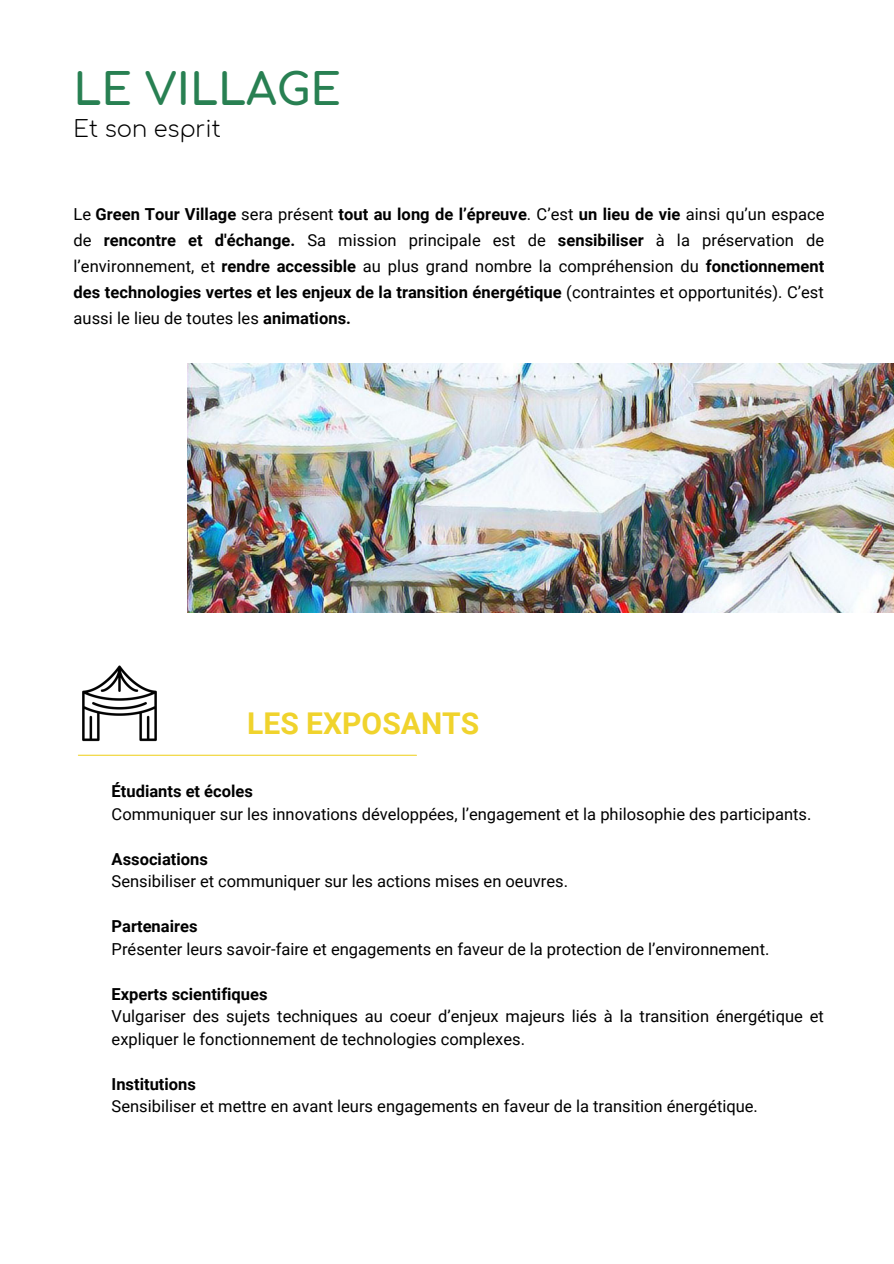
<style>
.page{position:relative;width:894px;height:1264px;background:#fff}
.page>*{position:absolute;margin:0;border:0;box-sizing:border-box;transform-origin:0 0}
.t1{font:700 43.5px "Comfortaa";color:#288052}
.t2{font:700 30px "Roboto";color:#f0d32d}
.t3{font:300 22.5px "Comfortaa";color:#000}
.t4{font:16.5px/26px "Roboto";color:#000;text-align:justify}
.t5{font:700 16.5px "Roboto";color:#000}
.s1{font-weight:700}
</style>
<div class="page">
<hr style="left:78px;top:754px;width:338px;height:1px;background:#f0d32d">
<img style="left:187px;top:364px;width:706px;height:248px">
<img style="left:78px;top:665px;width:88px;height:91px">
<p class="t1" style="left:74px;top:66px;width:269px">LE VILLAGE</p>
<p class="t3" style="left:74px;top:118px;width:149px">Et son esprit</p>
<p class="t4" style="left:74px;top:202px;width:752px">Le <span class="s1">Green Tour Village</span> sera présent <span class="s1">tout au long de l’épreuve</span>. C’est <span class="s1">un lieu de vie</span> ainsi qu’un espace de <span class="s1">rencontre et d'échange.</span> Sa mission principale est de <span class="s1">sensibiliser</span> à la préservation de l’environnement, et <span class="s1">rendre accessible</span> au plus grand nombre la compréhension du <span class="s1">fonctionnement des technologies vertes et les enjeux de la transition énergétique</span> (contraintes et opportunités). C’est aussi le lieu de toutes les <span class="s1">animations.</span></p>
<p class="t2" style="left:247px;top:706px;width:233px">LES EXPOSANTS</p>
<p class="t5" style="left:111px;top:781px;width:143px">Étudiants et écoles</p>
<p class="t4" style="left:111px;top:801px;width:701px">Communiquer sur les innovations développées, l’engagement et la philosophie des participants.</p>
<p class="t5" style="left:111px;top:849px;width:98px">Associations</p>
<p class="t4" style="left:111px;top:868px;width:458px">Sensibiliser et communiquer sur les actions mises en oeuvres.</p>
<p class="t5" style="left:111px;top:916px;width:87px">Partenaires</p>
<p class="t4" style="left:111px;top:936px;width:659px">Présenter leurs savoir-faire et engagements en faveur de la protection de l’environnement.</p>
<p class="t5" style="left:111px;top:984px;width:157px">Experts scientifiques</p>
<p class="t4" style="left:111px;top:1005px;width:713px;line-height:22.5px">Vulgariser des sujets techniques au coeur d’enjeux majeurs liés à la transition énergétique et expliquer le fonctionnement de technologies complexes.</p>
<p class="t5" style="left:111px;top:1074px;width:86px">Institutions</p>
<p class="t4" style="left:111px;top:1093px;width:647px">Sensibiliser et mettre en avant leurs engagements en faveur de la transition énergétique.</p>
</div>
